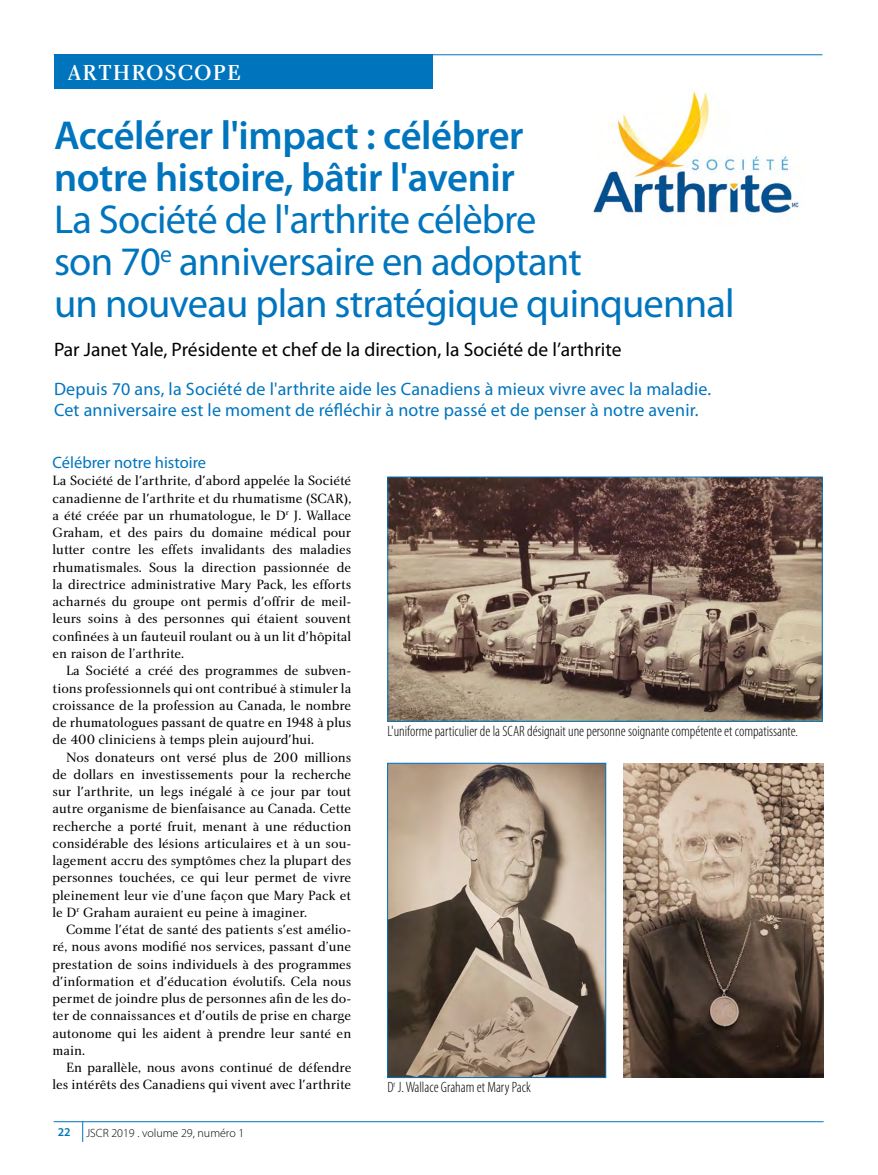
<style>
.page{position:relative;width:878px;height:1175px;background:#fff}
.page>*{position:absolute;margin:0;border:0;box-sizing:border-box;transform-origin:0 0}
.t1{font:40.5px/42px "Myriad Pro";letter-spacing:-.02em;color:#0075be}
.t2{font:600 40.5px/42px "Myriad Pro";letter-spacing:-.01em;color:#0075be}
.t3{font:22.5px "Charlotte Medium Plain";letter-spacing:.05em;color:#fff}
.t4{font:19.5px "Myriad Pro";color:#000}
.t5{font:18px/21px "Myriad Pro";letter-spacing:.01em;color:#0075be}
.t6{font:16.5px "Myriad Pro";color:#0075be}
.t7{font:300 condensed 15px "Myriad Pro";color:#000}
.t8{font:13.8px/17.2px "Charlotte Book Plain";color:#000;text-align:justify}
.t9{font:300 12px "Myriad Pro";color:#000}
.t10{font:600 12px "Myriad Pro";color:#0075be}
</style>
<div class="page">
<hr style="left:54px;top:54px;width:768px;height:1px;background:#0075be">
<div style="left:54px;top:55px;width:378px;height:34px;background:#0075be"></div>
<hr style="left:54px;top:1121px;width:769px;height:1px;background:#0075be">
<svg style="left:82px;top:1121px;width:1px;height:21px"></svg>
<img style="left:389px;top:765px;width:215px;height:310px">
<div style="left:387px;top:763px;width:219px;height:314px;border:1px solid #0075be"></div>
<img style="left:389px;top:479px;width:431px;height:240px">
<img style="left:623px;top:763px;width:201px;height:314px">
<img style="left:594px;top:91px;width:206px;height:123px">
<h2 class="t3" style="left:68px;top:59px;width:175px">ARTHROSCOPE</h2>
<h1 class="t2" style="left:54px;top:115px;width:471px">Accélérer l'impact : célébrer notre histoire, bâtir l'avenir</h1>
<h1 class="t1" style="left:54px;top:200px;width:682px">La Société de l'arthrite célèbre<br>son 70<sup>e</sup> anniversaire en adoptant<br>un nouveau plan stratégique quinquennal</h1>
<h3 class="t4" style="left:54px;top:339px;width:569px">Par Janet Yale, Présidente et chef de la direction, la Société de l’arthrite</h3>
<h3 class="t5" style="left:54px;top:379px;width:658px">Depuis 70 ans, la Société de l'arthrite aide les Canadiens à mieux vivre avec la maladie.<br>Cet anniversaire est le moment de réfléchir à notre passé et de penser à notre avenir.</h3>
<p class="t6" style="left:52px;top:453px;width:155px">Célébrer notre histoire</p>
<p class="t8" style="left:52px;top:472px;width:300px">La Société de l'arthrite, d'abord appelée la Société canadienne de l'arthrite et du rhumatisme (SCAR), a été créée par un rhumatologue, le D<sup>r</sup> J. Wallace Graham, et des pairs du domaine médical pour lutter contre les effets invalidants des maladies rhumatismales. Sous la direction passionnée de la directrice administrative Mary Pack, les efforts acharnés du groupe ont permis d'offrir de meil&shy;leurs soins à des personnes qui étaient souvent confinées à un fauteuil roulant ou à un lit d'hôpital en raison de l’arthrite.</p>
<p class="t8" style="left:52px;top:662px;width:300px;text-indent:14px">La Société a créé des programmes de subven&shy;tions professionnels qui ont contribué à stimuler la croissance de la profession au Canada, le nombre de rhumatologues passant de quatre en 1948 à plus de 400 cliniciens à temps plein aujourd'hui.</p>
<p class="t8" style="left:52px;top:748px;width:300px;text-indent:14px">Nos donateurs ont versé plus de 200 millions de dollars en investissements pour la recherche sur l'arthrite, un legs inégalé à ce jour par tout autre organisme de bienfaisance au Canada. Cette recherche a porté fruit, menant à une réduction considérable des lésions articulaires et à un sou&shy;lagement accru des symptômes chez la plupart des personnes touchées, ce qui leur permet de vivre pleinement leur vie d’une façon que Mary Pack et le D<sup>r</sup> Graham auraient eu peine à imaginer.</p>
<p class="t8" style="left:53px;top:920px;width:300px;text-indent:14px">Comme l'état de santé des patients s'est amélio&shy;ré, nous avons modifié nos services, passant d’une prestation de soins individuels à des programmes d'information et d'éducation évolutifs. Cela nous permet de joindre plus de personnes afin de les do&shy;ter de connaissances et d'outils de prise en charge autonome qui les aident à prendre leur santé en main.</p>
<p class="t8" style="left:53px;top:1058px;width:300px;text-align:right">En parallèle, nous avons continué de défendre les intérêts des Canadiens qui vivent avec l'arthrite</p>
<p class="t10" style="left:58px;top:1125px;width:14px">22</p>
<p class="t9" style="left:86px;top:1126px;width:160px">JSCR 2019 . volume 29, numéro 1</p>
<p class="t7" style="left:387px;top:723px;width:412px">L'uniforme particulier de la SCAR désignait une personne soignante compétente et compatissante.</p>
<p class="t7" style="left:387px;top:1079px;width:145px">D<sup>r</sup> J. Wallace Graham et Mary Pack</p>
</div>
